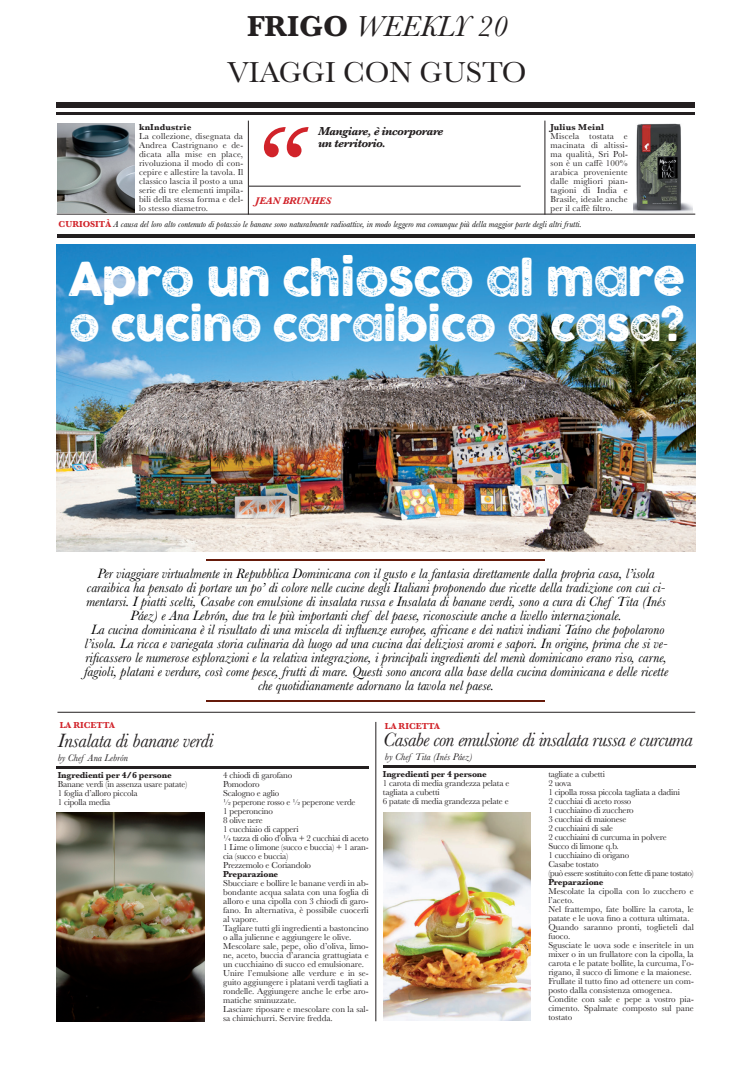
<style>
.page{position:relative;width:752px;height:1078px;background:#fff}
.page>*{position:absolute;margin:0;border:0;box-sizing:border-box;transform-origin:0 0}
.t1{font:46px "COCOGOOSELETTERPRESS";letter-spacing:-.03em;color:#fff}
.t2{font:42px "COCOGOOSELETTERPRESS";letter-spacing:-.03em;color:#fff}
.t3{font:30px "Baskerville";color:#231f20}
.t4{font:italic 30px "Baskerville";color:#231f20}
.t5{font:italic 20px "Baskerville";letter-spacing:-.03em;color:#231f20}
.t6{font:italic 14px/14px "Baskerville";color:#000;text-align:center}
.t7{font:italic 700 12px/12px "Baskerville";letter-spacing:-.04em;color:#231f20}
.t8{font:italic 10px "Baskerville";color:#231f20}
.t9{font:italic 700 10px "Baskerville";color:#d1232a}
.t10{font:9px/9px "Baskerville";color:#231f20;text-align:justify}
.t11{font:9px/9px "Baskerville";letter-spacing:-.02em;color:#231f20}
.t12{font:italic 9px "Baskerville";color:#000}
.t13{font:700 9px "Baskerville";letter-spacing:-.02em;color:#231f20}
.t14{font:700 9px "Baskerville";letter-spacing:.02em;color:#231f20}
.t15{font:700 9px "Baskerville";color:#d1232a}
.s1{font-weight:700;font-style:normal}
.s2{font-weight:700;font-style:normal;color:#d1232a}
</style>
<div class="page">
<img style="left:57px;top:244px;width:637px;height:307px">
<hr style="left:57px;top:234px;width:638px;height:3px;background:#231f20">
<hr style="left:248px;top:121px;width:1px;height:93px;background:#231f20">
<hr style="left:544px;top:121px;width:1px;height:93px;background:#231f20">
<hr style="left:57px;top:214px;width:638px;height:1px;background:#231f20">
<hr style="left:249px;top:186px;width:271px;height:1px;background:#231f20">
<svg style="left:264px;top:127px;width:44px;height:30px"></svg>
<img style="left:57px;top:123px;width:78px;height:89px">
<img style="left:633px;top:123px;width:59px;height:89px">
<div style="left:57px;top:102px;width:637px;height:5px;background:#231f20"></div>
<hr style="left:57px;top:112px;width:637px;height:2px;background:#231f20">
<hr style="left:206px;top:559px;width:338px;height:2px;background:#661a0a">
<img style="left:56px;top:812px;width:149px;height:208px">
<hr style="left:56px;top:766px;width:312px;height:2px;background:#231f20">
<hr style="left:375px;top:721px;width:1px;height:299px;background:#231f20">
<img style="left:383px;top:812px;width:147px;height:208px">
<hr style="left:383px;top:765px;width:312px;height:2px;background:#231f20">
<hr style="left:206px;top:700px;width:338px;height:2px;background:#661a0a">
<hr style="left:57px;top:711px;width:637px;height:1px;background:#231f20">
<h3 class="t4" style="left:247px;top:7px;width:262px"><span class="s1">FRIGO</span> WEEKLY 20</h3>
<h3 class="t3" style="left:227px;top:53px;width:301px">VIAGGI CON GUSTO</h3>
<p class="t14" style="left:139px;top:120px;width:54px">knIndustrie</p>
<p class="t10" style="left:139px;top:131px;width:106px">La collezione, disegnata da Andrea Castrignano e de&shy;dicata alla mise en place, rivoluziona il modo di con&shy;cepire e allestire la tavola. Il classico lascia il posto a una serie di tre elementi impila&shy;bili della stessa forma e del&shy;lo stesso diametro.</p>
<h3 class="t7" style="left:318px;top:125px;width:127px">Mangiare, è incorporare un territorio.</h3>
<p class="t9" style="left:255px;top:193px;width:78px">JEAN BRUNHES</p>
<p class="t14" style="left:550px;top:120px;width:55px">Julius Meinl</p>
<p class="t10" style="left:550px;top:131px;width:79px">Miscela tostata e macinata di altissi&shy;ma qualità, Sri Pol&shy;son è un caffè 100% arabica proveniente dalle migliori pian&shy;tagioni di India e Brasile, ideale anche per il caffè filtro.</p>
<p class="t12" style="left:59px;top:218px;width:524px"><span class="s2">CURIOSITÀ</span> A causa del loro alto contenuto di potassio le banane sono naturalmente radioattive, in modo leggero ma comunque più della maggior parte degli altri frutti.</p>
<h1 class="t1" style="left:68px;top:253px;width:618px">Apro un chiosco al mare</h1>
<h2 class="t2" style="left:69px;top:302px;width:616px">o cucino caraibico a casa?</h2>
<p class="t6" style="left:84px;top:566px;width:585px">Per viaggiare virtualmente in Repubblica Dominicana con il gusto e la fantasia direttamente dalla propria casa, l’isola caraibica ha pensato di portare un po’ di colore nelle cucine degli Italiani proponendo due ricette della tradizione con cui ci&shy;mentarsi. I piatti scelti, Casabe con emulsione di insalata russa e Insalata di banane verdi, sono a cura di Chef Tita (Inés Páez) e Ana Lebrón, due tra le più importanti chef del paese, riconosciute anche a livello internazionale.<br>La cucina dominicana è il risultato di una miscela di influenze europee, africane e dei nativi indiani Taíno che popolarono l’isola. La ricca e variegata storia culinaria dà luogo ad una cucina dai deliziosi aromi e sapori. In origine, prima che si ve&shy;rificassero le numerose esplorazioni e la relativa integrazione, i principali ingredienti del menù dominicano erano riso, carne, fagioli, platani e verdure, così come pesce, frutti di mare. Questi sono ancora alla base della cucina dominicana e delle ricette che quotidianamente adornano la tavola nel paese.</p>
<p class="t15" style="left:60px;top:718px;width:56px">LA RICETTA</p>
<h3 class="t5" style="left:58px;top:726px;width:157px">Insalata di banane verdi</h3>
<p class="t13" style="left:58px;top:768px;width:115px">Ingredienti per 4/6 persone</p>
<p class="t11" style="left:58px;top:779px;width:131px">Banane verdi (in assenza usare patate)<br>1 foglia d’alloro piccola<br>1 cipolla media</p>
<p class="t11" style="left:223px;top:770px;width:147px">4 chiodi di garofano<br>Pomodoro<br>Scalogno e aglio<br>½ peperone rosso e ½ peperone verde<br>1 peperoncino<br>8 olive nere<br>1 cucchiaio di capperi<br>¼ tazza di olio d’oliva + 2 cucchiai di aceto<br>1 Lime o limone (succo e buccia) + 1 aran&shy;cia (succo e buccia)<br>Prezzemolo e Coriandolo</p>
<p class="t13" style="left:223px;top:867px;width:57px">Preparazione</p>
<p class="t10" style="left:223px;top:878px;width:147px;text-align:left">Sbucciare e bollire le banane verdi in ab&shy;bondante acqua salata con una foglia di alloro e una cipolla con 3 chiodi di garo&shy;fano. In alternativa, è possibile cuocerli al vapore.<br>Tagliare tutti gli ingredienti a bastoncino o alla julienne e aggiungere le olive.<br>Mescolare sale, pepe, olio d’oliva, limo&shy;ne, aceto, buccia d’arancia grattugiata e un cucchiaino di succo ed emulsionare.<br>Unire l’emulsione alle verdure e in se&shy;guito aggiungere i platani verdi tagliati a rondelle. Aggiungere anche le erbe aro&shy;matiche sminuzzate.<br>Lasciare riposare e mescolare con la sal&shy;sa chimichurri. Servire fredda.</p>
<p class="t15" style="left:385px;top:719px;width:56px">LA RICETTA</p>
<h3 class="t5" style="left:383px;top:726px;width:311px">Casabe con emulsione di insalata russa e curcuma</h3>
<p class="t13" style="left:382px;top:768px;width:105px">Ingredienti per 4 persone</p>
<p class="t11" style="left:382px;top:779px;width:128px">1 carota di media grandezza pelata e tagliata a cubetti<br>6 patate di media grandezza pelate e</p>
<p class="t11" style="left:548px;top:769px;width:147px">tagliate a cubetti<br>2 uova<br>1 cipolla rossa piccola tagliata a dadini<br>2 cucchiai di aceto rosso<br>1 cucchiaino di zucchero<br>3 cucchiai di maionese<br>2 cucchiaini di sale<br>2 cucchiaini di curcuma in polvere<br>Succo di limone q.b.<br>1 cucchiaino di origano<br>Casabe tostato<br>(può essere sostituito con fette di pane tostato)</p>
<p class="t13" style="left:548px;top:875px;width:57px">Preparazione</p>
<p class="t10" style="left:548px;top:886px;width:147px;text-align:left">Mescolate la cipolla con lo zucchero e l’aceto.<br>Nel frattempo, fate bollire la carota, le patate e le uova fino a cottura ultimata.<br>Quando saranno pronti, toglieteli dal fuoco.<br>Sgusciate le uova sode e inseritele in un mixer o in un frullatore con la cipolla, la carota e le patate bollite, la curcuma, l’o&shy;rigano, il succo di limone e la maionese.<br>Frullate il tutto fino ad ottenere un com&shy;posto dalla consistenza omogenea.<br>Condite con sale e pepe a vostro pia&shy;cimento. Spalmate composto sul pane tostato</p>
<p class="t8" style="left:58px;top:750px;width:72px">by Chef Ana Lebrón</p>
<p class="t8" style="left:385px;top:750px;width:89px">by Chef Tita (Inés Páez)</p>
</div>
